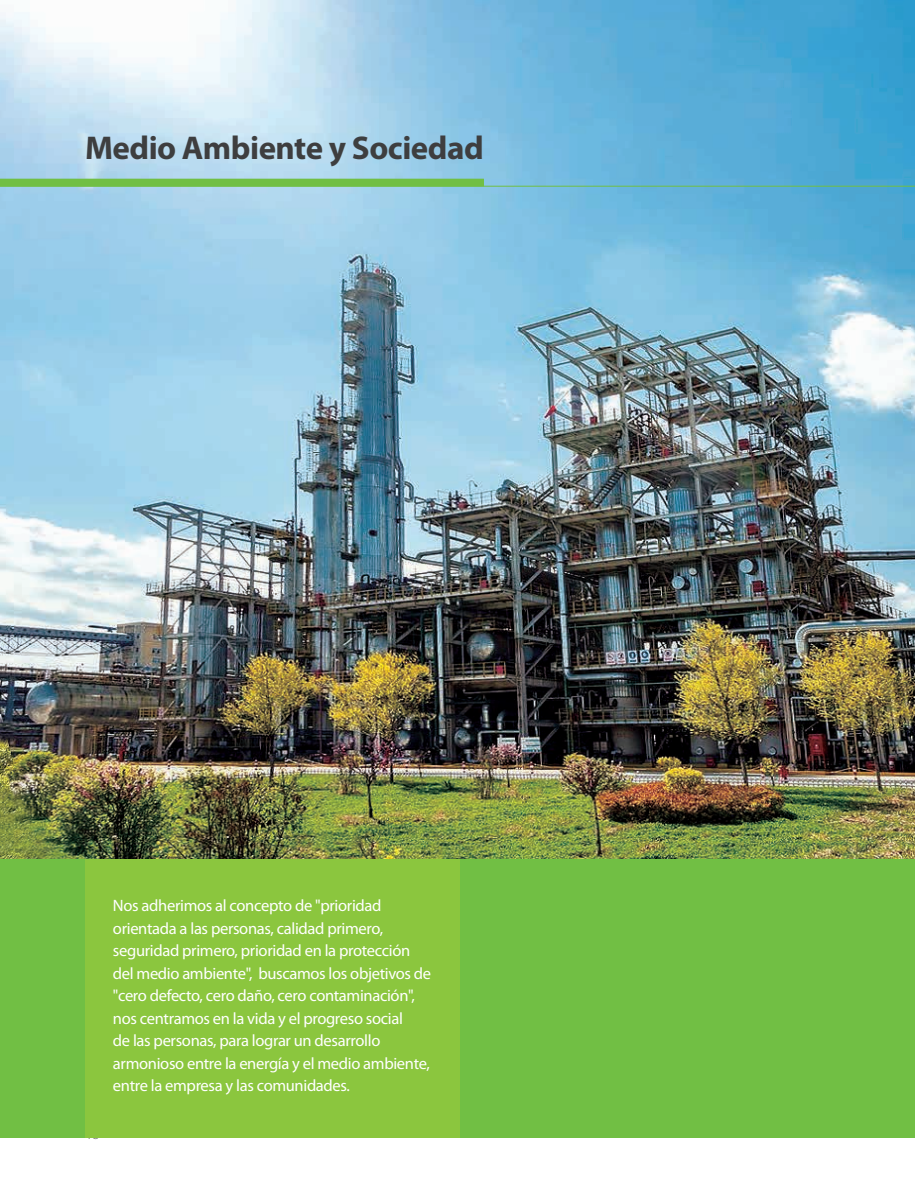
<style>
.page{position:relative;width:915px;height:1191px;background:#fff}
.page>*{position:absolute;margin:0;border:0;box-sizing:border-box;transform-origin:0 0}
.t1{font:700 33px "Myriad Pro";letter-spacing:-.015em;color:#3e3e3f}
.t2{font:16.5px/22.5px "Myriad Pro";letter-spacing:-.02em;color:#fff}
.t3{font:300 13.5px "Myriad Pro";color:#4b4c4d}
</style>
<div class="page">
<img style="left:0;top:0;width:914px;height:859px">
<div style="left:0;top:859px;width:914px;height:279px;background:#71bf44"></div>
<div style="left:85px;top:859px;width:374px;height:279px;background:#8bc63e"></div>
<div style="left:0;top:179px;width:483px;height:7px;background:#71bf44"></div>
<hr style="left:0;top:186px;width:914px;height:1px;background:#71bf44">
<h1 class="t1" style="left:85px;top:130px;width:400px">Medio Ambiente y Sociedad</h1>
<p class="t3" style="left:86px;top:1126px;width:15px">18</p>
<p class="t2" style="left:113px;top:895px;width:319px">Nos adherimos al concepto de "prioridad orientada a las personas, calidad primero, seguridad primero, prioridad en la protección del medio ambiente", buscamos los objetivos de "cero defecto, cero daño, cero contaminación", nos centramos en la vida y el progreso social<br>de las personas, para lograr un desarrollo armonioso entre la energía y el medio ambiente, entre la empresa y las comunidades.</p>
</div>
